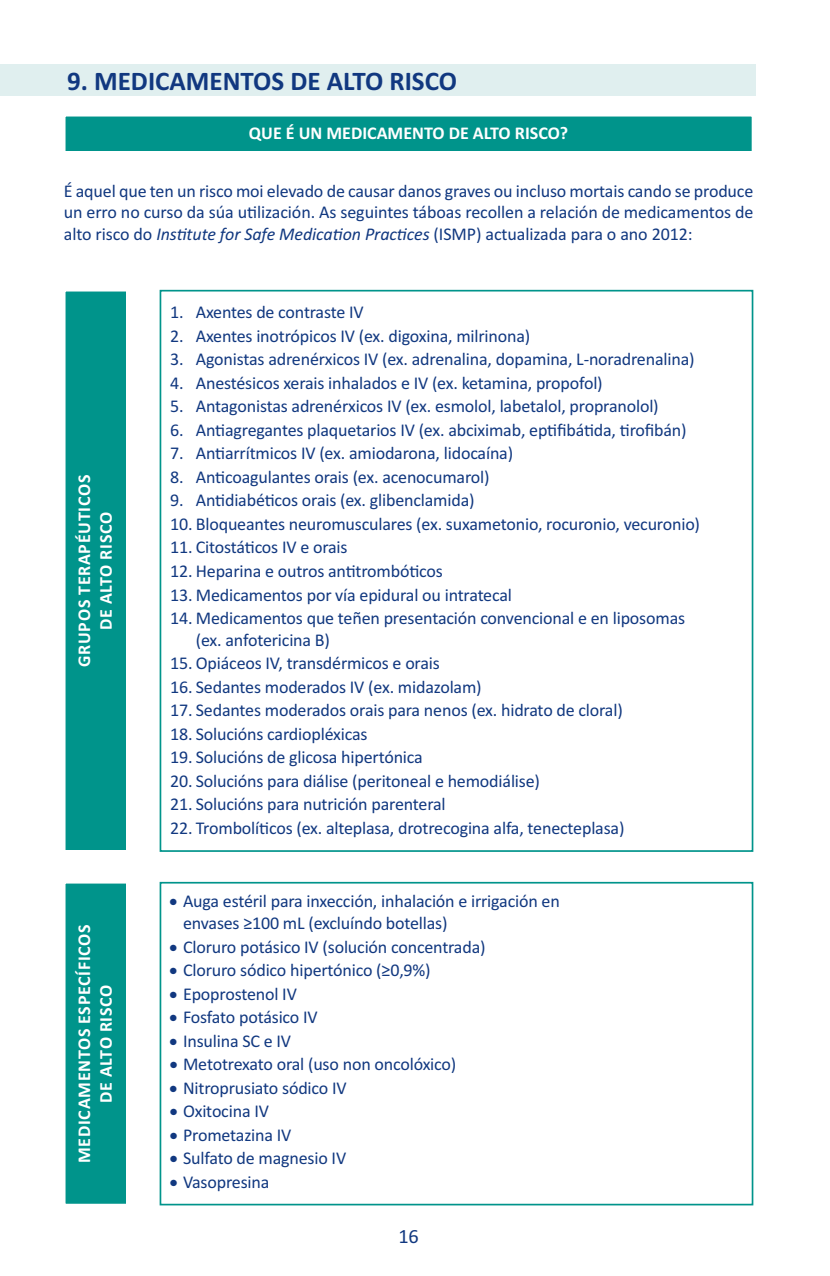
<style>
.page{position:relative;width:830px;height:1276px;background:#fff}
.page>*{position:absolute;margin:0;border:0;box-sizing:border-box;transform-origin:0 0}
.t1{font:700 27px "Calibri";color:#113880}
.t2{font:20.25px "Calibri";color:#113880}
.t3{font:18px/21.6px "Calibri";letter-spacing:-.01em;color:#113880}
.t4{font:700 18px/21.6px "Calibri";letter-spacing:.04em;color:#fff;text-align:center}
.t5{font:700 18px "Calibri";color:#fff}
.s1{font-style:italic}
</style>
<div class="page">
<div style="left:0;top:64px;width:755px;height:32px;background:#e0efef"></div>
<div style="left:65px;top:291px;width:61px;height:559px;background:#00948b"></div>
<div style="left:64px;top:290px;width:64px;height:562px;border:2px solid #fff"></div>
<div style="left:65px;top:883px;width:61px;height:320px;background:#00948b"></div>
<div style="left:64px;top:882px;width:64px;height:323px;border:2px solid #fff"></div>
<div style="left:159px;top:290px;width:594px;height:562px;border:2px solid #00948b"></div>
<div style="left:159px;top:882px;width:594px;height:323px;border:2px solid #00948b"></div>
<div style="left:65px;top:116px;width:686px;height:35px;background:#00948b"></div>
<div style="left:64px;top:115px;width:689px;height:38px;border:2px solid #fff"></div>
<h1 class="t1" style="left:67px;top:65px;width:391px">9. MEDICAMENTOS DE ALTO RISCO</h1>
<p class="t5" style="left:249px;top:122px;width:321px">QUE É UN MEDICAMENTO DE ALTO RISCO?</p>
<p class="t3" style="left:64px;top:180px;width:690px;text-align:justify">É aquel que ten un risco moi elevado de causar danos graves ou incluso mortais cando se produce un erro no curso da súa utilización. As seguintes táboas recollen a relación de medicamentos de alto risco do <span class="s1">Institute for Safe Medication Practices</span> (ISMP) actualizada para o ano 2012:</p>
<p class="t4" style="left:73px;top:667px;width:194px;rotate:-90deg">GRUPOS TERAPÉUTICOS<br>DE ALTO RISCO</p>
<p class="t4" style="left:73px;top:1163px;width:240px;rotate:-90deg">MEDICAMENTOS ESPECÍFICOS<br>DE ALTO RISCO</p>
<p class="t3" style="left:170px;top:301px;width:195px">1. Axentes de contraste IV</p>
<p class="t3" style="left:170px;top:325px;width:361px">2. Axentes inotrópicos IV (ex. digoxina, milrinona)</p>
<p class="t3" style="left:170px;top:348px;width:525px">3. Agonistas adrenérxicos IV (ex. adrenalina, dopamina, L-noradrenalina)</p>
<p class="t3" style="left:170px;top:372px;width:433px">4. Anestésicos xerais inhalados e IV (ex. ketamina, propofol)</p>
<p class="t3" style="left:170px;top:395px;width:489px">5. Antagonistas adrenérxicos IV (ex. esmolol, labetalol, propranolol)</p>
<p class="t3" style="left:170px;top:419px;width:517px">6. Antiagregantes plaquetarios IV (ex. abciximab, eptifibátida, tirofibán)</p>
<p class="t3" style="left:170px;top:442px;width:344px">7. Antiarrítmicos IV (ex. amiodarona, lidocaína)</p>
<p class="t3" style="left:170px;top:466px;width:320px">8. Anticoagulantes orais (ex. acenocumarol)</p>
<p class="t3" style="left:170px;top:489px;width:306px">9. Antidiabéticos orais (ex. glibenclamida)</p>
<p class="t3" style="left:170px;top:513px;width:531px">10. Bloqueantes neuromusculares (ex. suxametonio, rocuronio, vecuronio)</p>
<p class="t3" style="left:170px;top:536px;width:179px">11. Citostáticos IV e orais</p>
<p class="t3" style="left:170px;top:560px;width:274px">12. Heparina e outros antitrombóticos</p>
<p class="t3" style="left:170px;top:583px;width:343px">13. Medicamentos por vía epidural ou intratecal</p>
<p class="t3" style="left:196px;top:607px;width:490px;text-indent:-26px">14. Medicamentos que teñen presentación convencional e en liposomas (ex. anfotericina B)</p>
<p class="t3" style="left:170px;top:652px;width:271px">15. Opiáceos IV, transdérmicos e orais</p>
<p class="t3" style="left:170px;top:675px;width:313px">16. Sedantes moderados IV (ex. midazolam)</p>
<p class="t3" style="left:170px;top:699px;width:454px">17. Sedantes moderados orais para nenos (ex. hidrato de cloral)</p>
<p class="t3" style="left:170px;top:722px;width:199px">18. Solucións cardiopléxicas</p>
<p class="t3" style="left:170px;top:746px;width:254px">19. Solucións de glicosa hipertónica</p>
<p class="t3" style="left:170px;top:770px;width:371px">20. Solucións para diálise (peritoneal e hemodiálise)</p>
<p class="t3" style="left:170px;top:793px;width:277px">21. Solucións para nutrición parenteral</p>
<p class="t3" style="left:170px;top:817px;width:455px">22. Trombolíticos (ex. alteplasa, drotrecogina alfa, tenecteplasa)</p>
<p class="t3" style="left:183px;top:890px;width:378px;text-indent:-13px">• Auga estéril para inxección, inhalación e irrigación en envases ≥100 mL (excluíndo botellas)</p>
<p class="t3" style="left:170px;top:935px;width:316px">• Cloruro potásico IV (solución concentrada)</p>
<p class="t3" style="left:170px;top:959px;width:262px">• Cloruro sódico hipertónico (≥0,9%)</p>
<p class="t3" style="left:170px;top:982px;width:128px">• Epoprostenol IV</p>
<p class="t3" style="left:170px;top:1006px;width:149px">• Fosfato potásico IV</p>
<p class="t3" style="left:170px;top:1029px;width:122px">• Insulina SC e IV</p>
<p class="t3" style="left:170px;top:1053px;width:287px">• Metotrexato oral (uso non oncolóxico)</p>
<p class="t3" style="left:170px;top:1076px;width:178px">• Nitroprusiato sódico IV</p>
<p class="t3" style="left:170px;top:1100px;width:100px">• Oxitocina IV</p>
<p class="t3" style="left:170px;top:1123px;width:122px">• Prometazina IV</p>
<p class="t3" style="left:170px;top:1147px;width:177px">• Sulfato de magnesio IV</p>
<p class="t3" style="left:170px;top:1170px;width:101px">• Vasopresina</p>
<p class="t2" style="left:398px;top:1224px;width:22px">16</p>
</div>
